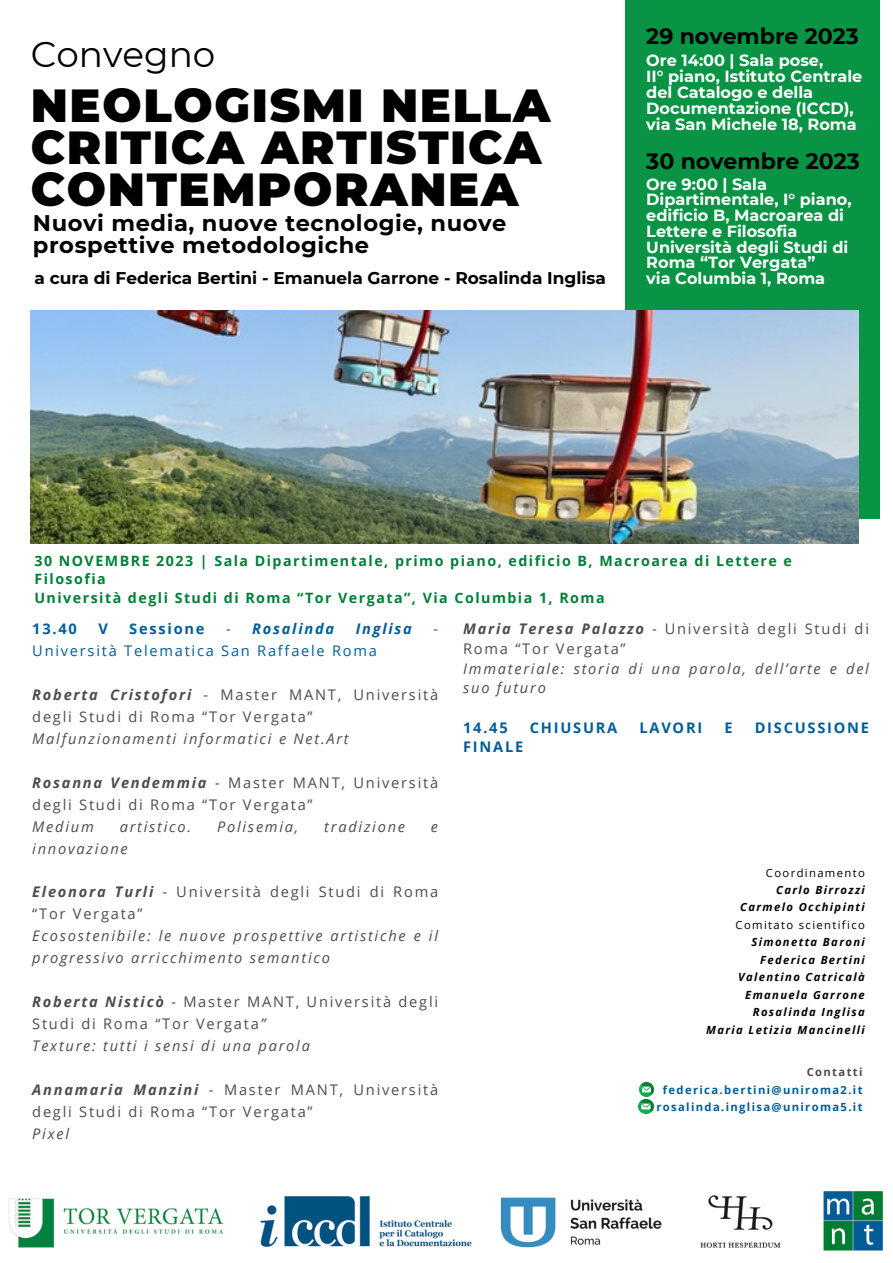
<style>
.page{position:relative;width:893px;height:1263px;background:#fff}
.page>*{position:absolute;margin:0;border:0;box-sizing:border-box;transform-origin:0 0}
.t1{font:900 46.28px/41.6px "Montserrat";letter-spacing:.035em;color:#000}
.t2{font:35.78px "Montserrat";color:#000}
.t3{font:700 22.58px/21.4px "Montserrat";letter-spacing:.025em;color:#000}
.t4{font:700 22.12px "Montserrat";color:#000}
.t5{font:700 16.95px "Montserrat";color:#000}
.t6{font:700 16.12px/15.8px "Montserrat";color:#fff}
.t7{font:14.62px/21.9px "Open Sans";letter-spacing:.12em;color:#4d4d4d}
.t8{font:italic 14.62px/21.9px "Open Sans";letter-spacing:.12em;color:#4d4d4d}
.t9{font:700 14.62px "Open Sans";letter-spacing:.12em;color:#005d98}
.t10{font:14.62px "Open Sans";letter-spacing:.12em;color:#005d98}
.t11{font:italic 700 14.62px "Open Sans";letter-spacing:.12em;color:#005d98}
.t12{font:700 14.25px/18.6px "Open Sans";letter-spacing:.105em;color:#008037}
.t13{font:italic 700 11.25px "Open Sans";letter-spacing:.12em;color:#000}
.t14{font:700 11.25px/17.4px "Open Sans";letter-spacing:.12em;color:#005d98;text-align:right}
.t15{font:11.25px "Open Sans";letter-spacing:.12em;color:#000}
.s1{font-weight:400;font-style:normal}
.s2{font-weight:700;font-style:italic}
.s3{font-style:italic}
.s4{color:#4d4d4d}
</style>
<div class="page">
<img style="left:8px;top:1191px;width:875px;height:60px">
<div style="left:625px;top:0;width:254px;height:519px;background:#089444"></div>
<img style="left:31px;top:310px;width:827px;height:233px">
<img style="left:639px;top:1082px;width:14px;height:14px">
<img style="left:639px;top:1099px;width:14px;height:14px">
<p class="t2" style="left:31px;top:32px;width:186px">Convegno</p>
<p class="t1" style="left:31px;top:85px;width:521px">NEOLOGISMI NELLA<br>CRITICA ARTISTICA<br>CONTEMPORANEA</p>
<p class="t3" style="left:33px;top:213px;width:475px">Nuovi media, nuove tecnologie, nuove prospettive metodologiche</p>
<p class="t5" style="left:34px;top:268px;width:573px">a cura di Federica Bertini - Emanuela Garrone - Rosalinda Inglisa</p>
<p class="t4" style="left:646px;top:23px;width:214px">29 novembre 2023</p>
<p class="t6" style="left:646px;top:53px;width:178px">Ore 14:00 | Sala pose,</p>
<p class="t6" style="left:646px;top:69px;width:218px">II° piano, Istituto Centrale del Catalogo e della<br>Documentazione (ICCD),</p>
<p class="t6" style="left:646px;top:116px;width:212px">via San Michele 18, Roma</p>
<p class="t4" style="left:646px;top:148px;width:215px">30 novembre 2023</p>
<p class="t6" style="left:646px;top:176px;width:207px">Ore 9:00 | Sala<br>Dipartimentale, I° piano, edificio B, Macroarea di<br>Lettere e Filosofia</p>
<p class="t6" style="left:646px;top:239px;width:203px">Università degli Studi di<br>Roma “Tor Vergata”</p>
<p class="t6" style="left:646px;top:270px;width:180px">via Columbia 1, Roma</p>
<p class="t12" style="left:34px;top:551px;width:759px">30 NOVEMBRE 2023 | Sala Dipartimentale, primo piano, edificio B, Macroarea di Lettere e<br>Filosofia</p>
<p class="t12" style="left:34px;top:588px;width:572px">Università degli Studi di Roma “Tor Vergata”, Via Columbia 1, Roma</p>
<p class="t9" style="left:32px;top:618px;width:46px">13.40</p>
<p class="t9" style="left:98px;top:618px;width:11px">V</p>
<p class="t9" style="left:129px;top:618px;width:77px">Sessione</p>
<p class="t11" style="left:226px;top:618px;width:110px"><span class="s1">-</span> Rosalinda</p>
<p class="t11" style="left:356px;top:618px;width:58px">Inglisa</p>
<p class="t10" style="left:433px;top:618px;width:6px">-</p>
<p class="t10" style="left:32px;top:640px;width:346px">Università Telematica San Raffaele Roma</p>
<p class="t7" style="left:32px;top:683px;width:407px"><span class="s2">Roberta Cristofori</span> - Master MANT, Università degli Studi di Roma “Tor Vergata”</p>
<p class="t8" style="left:32px;top:727px;width:318px">Malfunzionamenti informatici e Net.Art</p>
<p class="t7" style="left:32px;top:771px;width:407px"><span class="s2">Rosanna Vendemmia</span> - Master MANT, Università degli Studi di Roma “Tor Vergata”</p>
<p class="t8" style="left:32px;top:815px;width:63px">Medium</p>
<p class="t8" style="left:120px;top:815px;width:73px">artistico.</p>
<p class="t8" style="left:217px;top:815px;width:83px">Polisemia,</p>
<p class="t8" style="left:324px;top:815px;width:82px">tradizione</p>
<p class="t8" style="left:431px;top:815px;width:9px">e</p>
<p class="t8" style="left:32px;top:837px;width:97px">innovazione</p>
<p class="t7" style="left:32px;top:881px;width:407px"><span class="s2">Eleonora Turli</span> - Università degli Studi di Roma “Tor Vergata”</p>
<p class="t8" style="left:32px;top:925px;width:407px">Ecosostenibile: le nuove prospettive artistiche e il progressivo arricchimento semantico</p>
<p class="t7" style="left:32px;top:990px;width:407px"><span class="s2">Roberta Nisticò</span> <span class="s3">-</span> Master MANT, Università degli<br>Studi di Roma “Tor Vergata<span class="s3">”</span></p>
<p class="t8" style="left:32px;top:1034px;width:279px">Texture: tutti i sensi di una parola</p>
<p class="t7" style="left:32px;top:1078px;width:407px"><span class="s2">Annamaria Manzini</span> - Master MANT, Università degli Studi di Roma “Tor Vergata”</p>
<p class="t8" style="left:32px;top:1122px;width:38px">Pixel</p>
<p class="t7" style="left:463px;top:619px;width:407px;line-height:19.6px"><span class="s2">Maria Teresa Palazzo</span> - Università degli Studi di<br>Roma “Tor Vergata”</p>
<p class="t8" style="left:463px;top:658px;width:407px;line-height:19.6px">Immateriale: storia di una parola, dell’arte e del suo futuro</p>
<p class="t9" style="left:463px;top:717px;width:46px">14.45</p>
<p class="t9" style="left:530px;top:717px;width:89px">CHIUSURA</p>
<p class="t9" style="left:639px;top:717px;width:64px">LAVORI</p>
<p class="t9" style="left:724px;top:717px;width:10px">E</p>
<p class="t9" style="left:754px;top:717px;width:116px">DISCUSSIONE</p>
<p class="t9" style="left:463px;top:737px;width:62px">FINALE</p>
<p class="t15" style="left:766px;top:864px;width:100px">Coordinamento</p>
<p class="t13" style="left:776px;top:882px;width:90px">Carlo Birrozzi</p>
<p class="t13" style="left:740px;top:899px;width:126px">Carmelo Occhipinti</p>
<p class="t15" style="left:735px;top:917px;width:131px">Comitato scientifico</p>
<p class="t13" style="left:751px;top:934px;width:115px">Simonetta Baroni</p>
<p class="t13" style="left:760px;top:952px;width:106px">Federica Bertini</p>
<p class="t13" style="left:738px;top:969px;width:128px">Valentino Catricalà</p>
<p class="t13" style="left:745px;top:986px;width:121px">Emanuela Garrone</p>
<p class="t13" style="left:753px;top:1004px;width:113px">Rosalinda Inglisa</p>
<p class="t13" style="left:706px;top:1021px;width:160px">Maria Letizia Mancinelli</p>
<p class="t14" style="left:656px;top:1063px;width:208px"><span class="s4">Contatti </span>federica.bertini@uniroma2.it rosalinda.inglisa@uniroma5.it</p>
</div>
